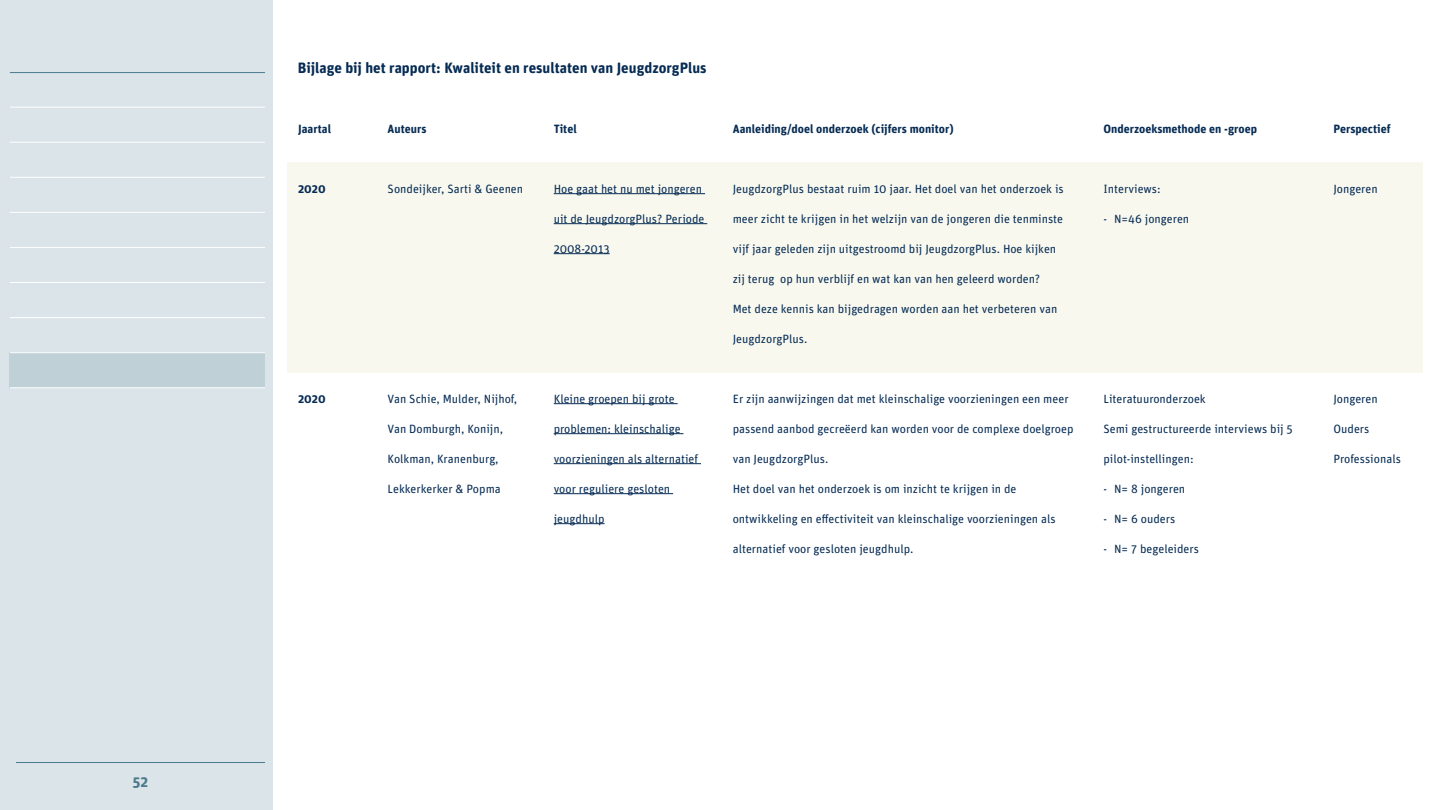
<style>
.page{position:relative;width:1440px;height:810px;background:#fff}
.page>*{position:absolute;margin:0;border:0;box-sizing:border-box;transform-origin:0 0}
.t1{font:700 15px "Unit Rounded Pro";color:#072c54}
.t2{font:700 15px "Unit Rounded Pro";color:#4b7a8c}
.t3{font:12px "Unit Rounded Pro";color:#072c54}
.t4{font:700 12px "Unit Rounded Pro";color:#072c54}
</style>
<div class="page">
<div style="left:0;top:0;width:273px;height:810px;background:#dbe4e8"></div>
<hr style="left:16px;top:762px;width:249px;height:1px;background:#4b7a8c">
<div style="left:287px;top:162px;width:1136px;height:211px;background:#f8f8ef"></div>
<hr style="left:554px;top:193px;width:151px;height:1px;background:#072c54">
<hr style="left:554px;top:223px;width:153px;height:1px;background:#072c54">
<hr style="left:554px;top:253px;width:56px;height:1px;background:#072c54">
<hr style="left:554px;top:403px;width:124px;height:1px;background:#072c54">
<hr style="left:554px;top:433px;width:129px;height:1px;background:#072c54">
<hr style="left:554px;top:463px;width:147px;height:1px;background:#072c54">
<hr style="left:554px;top:493px;width:119px;height:1px;background:#072c54">
<hr style="left:554px;top:523px;width:51px;height:1px;background:#072c54">
<div style="left:10px;top:353px;width:255px;height:35px;background:#c0d0d7"></div>
<hr style="left:10px;top:72px;width:255px;height:1px;background:#4b7a8c">
<hr style="left:10px;top:107px;width:255px;height:1px;background:#fff">
<hr style="left:10px;top:142px;width:255px;height:1px;background:#fff">
<hr style="left:10px;top:177px;width:255px;height:1px;background:#fff">
<hr style="left:10px;top:212px;width:255px;height:1px;background:#fff">
<hr style="left:10px;top:247px;width:255px;height:1px;background:#fff">
<hr style="left:10px;top:282px;width:255px;height:1px;background:#fff">
<hr style="left:10px;top:317px;width:255px;height:1px;background:#fff">
<hr style="left:10px;top:353px;width:255px;height:1px;background:#fff">
<hr style="left:10px;top:388px;width:255px;height:1px;background:#fff">
<p class="t2" style="left:133px;top:771px;width:17px">52</p>
<p class="t1" style="left:298px;top:57px;width:410px">Bijlage bij het rapport: Kwaliteit en resultaten van JeugdzorgPlus</p>
<p class="t4" style="left:298px;top:120px;width:35px">Jaartal</p>
<p class="t4" style="left:388px;top:120px;width:40px">Auteurs</p>
<p class="t4" style="left:554px;top:120px;width:25px">Titel</p>
<p class="t4" style="left:733px;top:120px;width:223px">Aanleiding/doel onderzoek (cijfers monitor)</p>
<p class="t4" style="left:1103px;top:120px;width:155px">Onderzoeksmethode en -groep</p>
<p class="t4" style="left:1333px;top:120px;width:59px">Perspectief</p>
<p class="t4" style="left:298px;top:180px;width:29px">2020</p>
<p class="t4" style="left:298px;top:390px;width:29px">2020</p>
<p class="t3" style="left:388px;top:180px;width:137px">Sondeijker, Sarti &amp; Geenen</p>
<p class="t3" style="left:388px;top:390px;width:131px">Van Schie, Mulder, Nijhof,</p>
<p class="t3" style="left:388px;top:420px;width:117px">Van Domburgh, Konijn,</p>
<p class="t3" style="left:388px;top:450px;width:112px">Kolkman, Kranenburg,</p>
<p class="t3" style="left:388px;top:480px;width:115px">Lekkerkerker &amp; Popma</p>
<p class="t3" style="left:554px;top:180px;width:150px">Hoe gaat het nu met jongeren</p>
<p class="t3" style="left:554px;top:210px;width:152px">uit de JeugdzorgPlus? Periode</p>
<p class="t3" style="left:554px;top:240px;width:58px">2008-2013</p>
<p class="t3" style="left:554px;top:390px;width:122px">Kleine groepen bij grote</p>
<p class="t3" style="left:554px;top:420px;width:128px">problemen: kleinschalige</p>
<p class="t3" style="left:554px;top:450px;width:146px">voorzieningen als alternatief</p>
<p class="t3" style="left:554px;top:480px;width:118px">voor reguliere gesloten</p>
<p class="t3" style="left:554px;top:510px;width:52px">jeugdhulp</p>
<p class="t3" style="left:733px;top:180px;width:333px">JeugdzorgPlus bestaat ruim 10 jaar. Het doel van het onderzoek is</p>
<p class="t3" style="left:733px;top:210px;width:332px">meer zicht te krijgen in het welzijn van de jongeren die tenminste</p>
<p class="t3" style="left:733px;top:240px;width:325px">vijf jaar geleden zijn uitgestroomd bij JeugdzorgPlus. Hoe kijken</p>
<p class="t3" style="left:733px;top:270px;width:309px">zij terug op hun verblijf en wat kan van hen geleerd worden?</p>
<p class="t3" style="left:733px;top:300px;width:326px">Met deze kennis kan bijgedragen worden aan het verbeteren van</p>
<p class="t3" style="left:733px;top:330px;width:76px">JeugdzorgPlus.</p>
<p class="t3" style="left:733px;top:390px;width:337px">Er zijn aanwijzingen dat met kleinschalige voorzieningen een meer</p>
<p class="t3" style="left:733px;top:420px;width:342px">passend aanbod gecreëerd kan worden voor de complexe doelgroep</p>
<p class="t3" style="left:733px;top:450px;width:97px">van JeugdzorgPlus.</p>
<p class="t3" style="left:733px;top:480px;width:285px">Het doel van het onderzoek is om inzicht te krijgen in de</p>
<p class="t3" style="left:733px;top:510px;width:324px">ontwikkeling en effectiviteit van kleinschalige voorzieningen als</p>
<p class="t3" style="left:733px;top:540px;width:182px">alternatief voor gesloten jeugdhulp.</p>
<p class="t3" style="left:1103px;top:180px;width:59px">Interviews:</p>
<p class="t3" style="left:1103px;top:210px;width:87px">- N=46 jongeren</p>
<p class="t3" style="left:1103px;top:390px;width:104px">Literatuuronderzoek</p>
<p class="t3" style="left:1103px;top:420px;width:191px">Semi gestructureerde interviews bij 5</p>
<p class="t3" style="left:1103px;top:450px;width:92px">pilot-instellingen:</p>
<p class="t3" style="left:1103px;top:480px;width:83px">- N= 8 jongeren</p>
<p class="t3" style="left:1103px;top:510px;width:73px">- N= 6 ouders</p>
<p class="t3" style="left:1103px;top:540px;width:97px">- N= 7 begeleiders</p>
<p class="t3" style="left:1333px;top:180px;width:46px">Jongeren</p>
<p class="t3" style="left:1333px;top:390px;width:46px">Jongeren</p>
<p class="t3" style="left:1333px;top:420px;width:37px">Ouders</p>
<p class="t3" style="left:1333px;top:450px;width:69px">Professionals</p>
</div>
